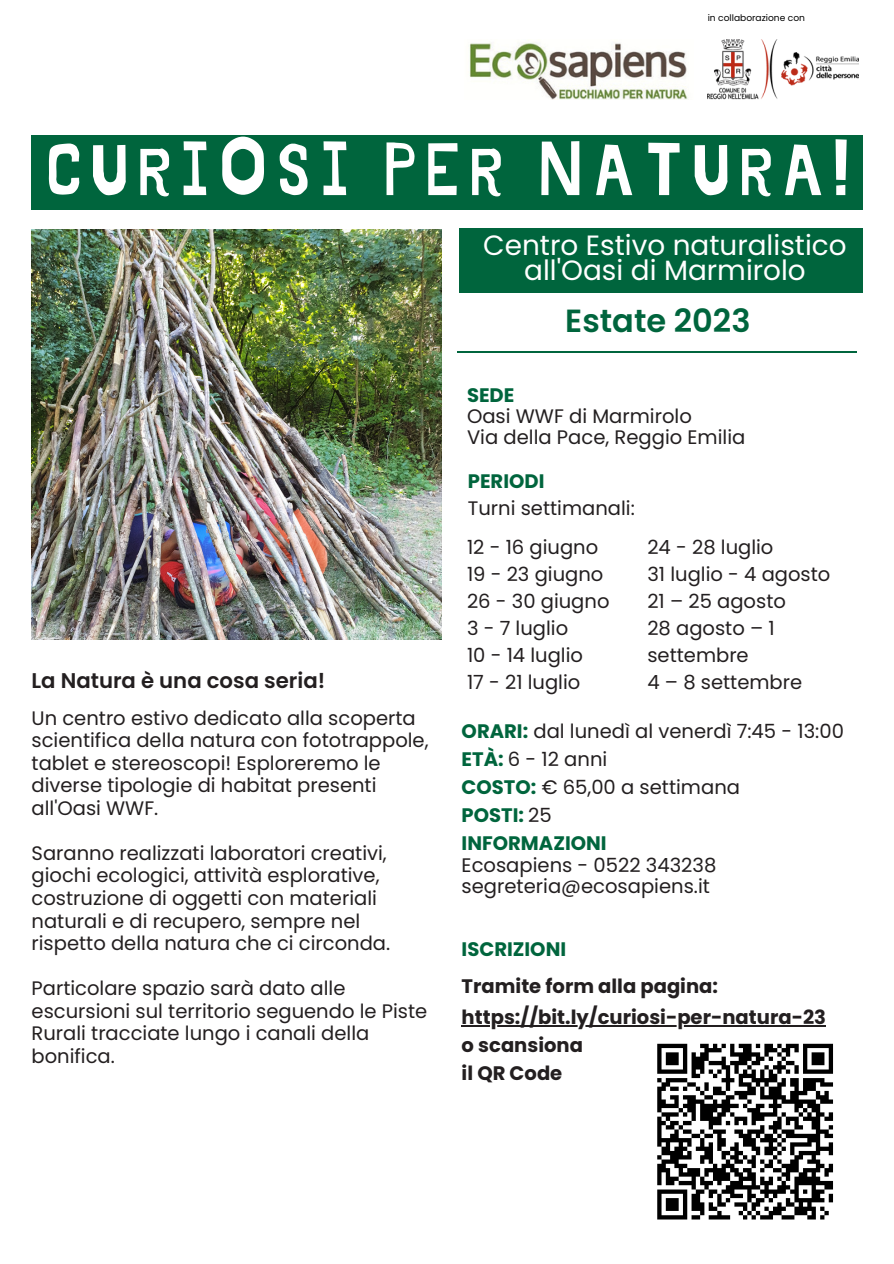
<style>
.page{position:relative;width:894px;height:1264px;background:#fff}
.page>*{position:absolute;margin:0;border:0;box-sizing:border-box;transform-origin:0 0}
.t1{font:73.95px "Jingleberry";letter-spacing:.12em;color:#fff}
.t2{font:600 31.95px "Poppins";color:#00653d}
.t3{font:27.9px/24.8px "Poppins";color:#fff;text-align:center}
.t4{font:600 21.3px "Poppins";color:#231f20}
.t5{font:19.5px/22.5px "Poppins";color:#231f20}
.t6{font:700 19.5px "Poppins";color:#231f20}
.t7{font:700 19.5px "Poppins";color:#00653d}
.t8{font:9.15px "Poppins";color:#000}
.s1{font-weight:700;color:#00653d}
.s2{font-weight:400;color:#231f20}
</style>
<div class="page">
<hr style="left:457px;top:351px;width:399px;height:2px;background:#00653d">
<div style="left:459px;top:228px;width:403px;height:64px;background:#00653d"></div>
<div style="left:32px;top:135px;width:830px;height:75px;background:#00653d"></div>
<img style="left:32px;top:230px;width:409px;height:409px">
<img style="left:469px;top:43px;width:219px;height:56px">
<img style="left:707px;top:40px;width:151px;height:59px">
<svg style="left:657px;top:1043px;width:175px;height:176px"></svg>
<hr style="left:461px;top:1024px;width:364px;height:2px;background:#231f20">
<p class="t8" style="left:707px;top:12px;width:99px">in collaborazione con</p>
<p class="t1" style="left:46px;top:136px;width:803px">CURIOSI PER NATURA!</p>
<p class="t3" style="left:483px;top:233px;width:365px">Centro Estivo naturalistico all'Oasi di Marmirolo</p>
<p class="t4" style="left:32px;top:665px;width:295px">La Natura è una cosa seria!</p>
<p class="t5" style="left:32px;top:706px;width:398px">Un centro estivo dedicato alla scoperta scientifica della natura con fototrappole, tablet e stereoscopi! Esploreremo le diverse tipologie di habitat presenti all'Oasi WWF.</p>
<p class="t5" style="left:32px;top:841px;width:360px">Saranno realizzati laboratori creativi, giochi ecologici, attività esplorative, costruzione di oggetti con materiali naturali e di recupero, sempre nel rispetto della natura che ci circonda.</p>
<p class="t5" style="left:32px;top:977px;width:397px">Particolare spazio sarà dato alle escursioni sul territorio seguendo le Piste<br>Rurali tracciate lungo i canali della bonifica.</p>
<p class="t2" style="left:565px;top:298px;width:187px">Estate 2023</p>
<p class="t7" style="left:467px;top:381px;width:49px">SEDE</p>
<p class="t5" style="left:467px;top:405px;width:226px">Oasi WWF di Marmirolo</p>
<p class="t5" style="left:467px;top:426px;width:280px">Via della Pace, Reggio Emilia</p>
<p class="t7" style="left:468px;top:467px;width:78px">PERIODI</p>
<p class="t5" style="left:468px;top:497px;width:168px">Turni settimanali:</p>
<p class="t5" style="left:647px;top:536px;width:127px">24 - 28 luglio</p>
<p class="t5" style="left:647px;top:563px;width:184px">31 luglio - 4 agosto</p>
<p class="t5" style="left:647px;top:590px;width:140px">21 – 25 agosto</p>
<p class="t5" style="left:647px;top:614px;width:129px;line-height:27px">28 agosto – 1 settembre</p>
<p class="t5" style="left:647px;top:671px;width:156px">4 – 8 settembre</p>
<p class="t5" style="left:467px;top:536px;width:133px">12 - 16 giugno</p>
<p class="t5" style="left:467px;top:563px;width:138px">19 - 23 giugno</p>
<p class="t5" style="left:467px;top:590px;width:144px">26 - 30 giugno</p>
<p class="t5" style="left:467px;top:617px;width:103px">3 - 7 luglio</p>
<p class="t5" style="left:467px;top:644px;width:117px">10 - 14 luglio</p>
<p class="t5" style="left:467px;top:671px;width:115px">17 - 21 luglio</p>
<p class="t5" style="left:461px;top:719px;width:383px"><span class="s1">ORARI:</span> dal lunedì al venerdì 7:45 - 13:00</p>
<p class="t5" style="left:461px;top:747px;width:147px"><span class="s1">ETÀ:</span> 6 - 12 anni</p>
<p class="t5" style="left:461px;top:776px;width:280px"><span class="s1">COSTO:</span> € 65,00 a settimana</p>
<p class="t7" style="left:461px;top:801px;width:92px">POSTI: <span class="s2">25</span></p>
<p class="t7" style="left:461px;top:829px;width:146px">INFORMAZIONI</p>
<p class="t5" style="left:461px;top:853px;width:256px">Ecosapiens - 0522 343238</p>
<p class="t5" style="left:461px;top:875px;width:250px">segreteria@ecosapiens.it</p>
<p class="t7" style="left:461px;top:935px;width:106px">ISCRIZIONI</p>
<p class="t6" style="left:461px;top:972px;width:258px">Tramite form alla pagina:</p>
<p class="t6" style="left:461px;top:1003px;width:366px">https://bit.ly/curiosi-per-natura-23</p>
<p class="t6" style="left:461px;top:1031px;width:123px">o scansiona</p>
<p class="t6" style="left:461px;top:1059px;width:102px">il QR Code</p>
</div>
